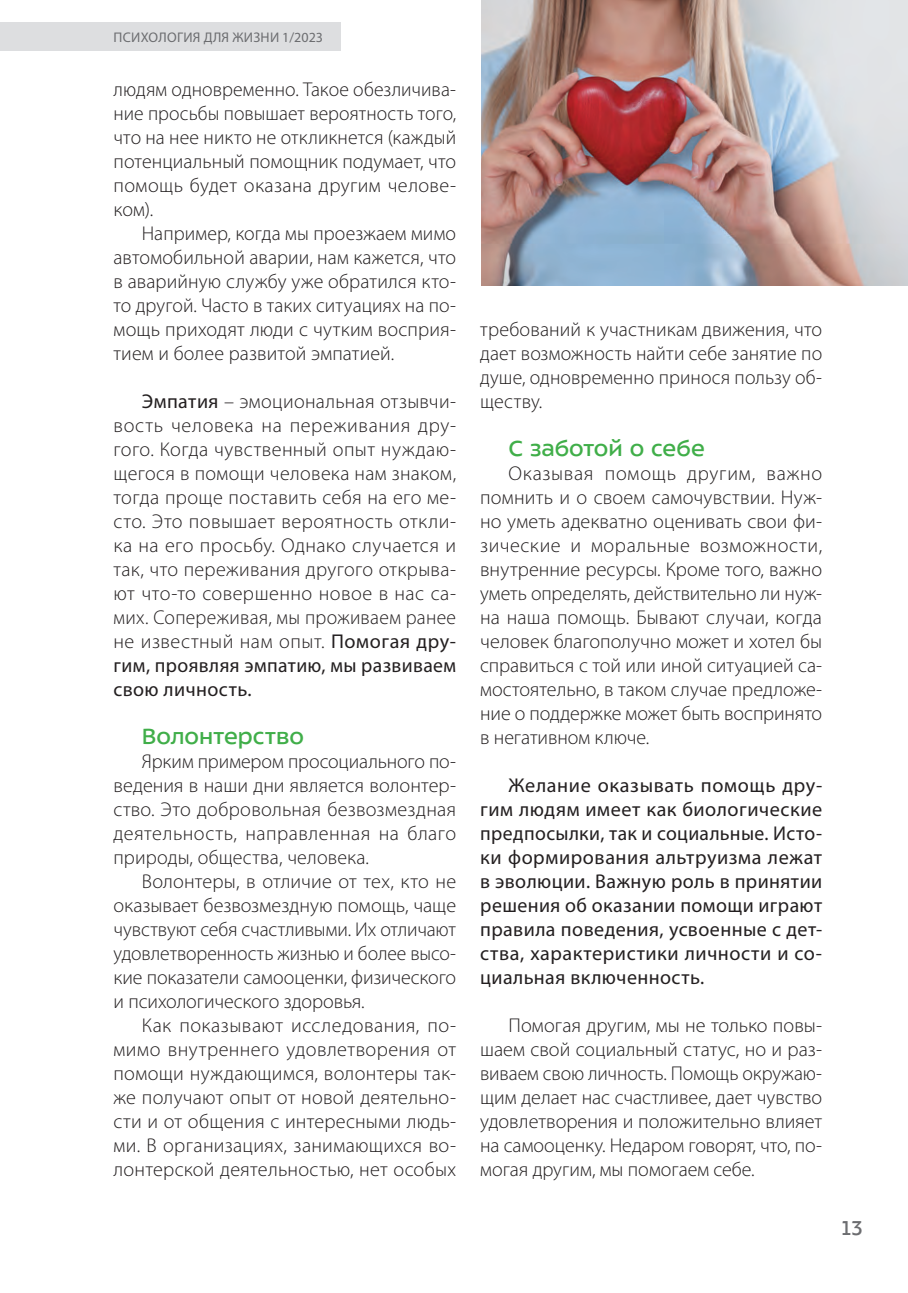
<style>
.page{position:relative;width:908px;height:1293px;background:#fff}
.page>*{position:absolute;margin:0;border:0;box-sizing:border-box;transform-origin:0 0}
.подглавки_в_тексте{font:24px "ALS Sector";color:#40ae49}
.t1{font:22px "ALS Sector";color:#6c6d70}
.текст{font:300 20px/24px "Myriad Pro";letter-spacing:.005em;color:#231f20;text-align:justify}
.текст-2{font:20px/24px "Myriad Pro";letter-spacing:.025em;color:#231f20;text-align:justify}
.t2{font:14px "Myriad Pro";letter-spacing:.02em;color:#6c6d70}
.s1{font-weight:400}
</style>
<div class="page">
<div style="left:1px;top:23px;width:340px;height:28px;background:#dddee0"></div>
<img style="left:482px;top:0;width:425px;height:285px">
<p class="t2" style="left:114px;top:28px;width:211px">ПСИХОЛОГИЯ ДЛЯ ЖИЗНИ 1/2023</p>
<p class="текст" style="left:113px;top:77px;width:344px">людям одновременно. Такое обезличива&shy;ние просьбы повышает вероятность того, что на нее никто не откликнется (каждый потенциальный помощник подумает, что помощь будет оказана другим челове&shy;ком).</p>
<p class="текст" style="left:113px;top:221px;width:344px;text-indent:28px">Например, когда мы проезжаем мимо автомобильной аварии, нам кажется, что в аварийную службу уже обратился кто&shy;то другой. Часто в таких ситуациях на по&shy;мощь приходят люди с чутким восприя&shy;тием и более развитой эмпатией.</p>
<p class="текст" style="left:113px;top:389px;width:344px;text-indent:28px"><span class="s1">Эмпатия</span> – эмоциональная отзывчи&shy;вость человека на переживания дру&shy;гого. Когда чувственный опыт нуждаю&shy;щегося в помощи человека нам знаком, тогда проще поставить себя на его ме&shy;сто. Это повышает вероятность откли&shy;ка на его просьбу. Однако случается и так, что переживания другого открыва&shy;ют что-то совершенно новое в нас са&shy;мих. Сопереживая, мы проживаем ранее не известный нам опыт. <span class="s1">Помогая дру&shy;гим, проявляя эмпатию, мы развиваем свою личность.</span></p>
<p class="подглавки_в_тексте" style="left:142px;top:724px;width:164px">Волонтерство</p>
<p class="текст" style="left:113px;top:749px;width:344px;text-indent:28px">Ярким примером просоциального по&shy;ведения в наши дни является волонтер&shy;ство. Это добровольная безвозмездная деятельность, направленная на благо природы, общества, человека.</p>
<p class="текст" style="left:113px;top:869px;width:344px;text-indent:28px">Волонтеры, в отличие от тех, кто не оказывает безвозмездную помощь, чаще чувствуют себя счастливыми. Их отличают удовлетворенность жизнью и более высо&shy;кие показатели самооценки, физического и психологического здоровья.</p>
<p class="текст" style="left:113px;top:1013px;width:344px;text-indent:28px">Как показывают исследования, по&shy;мимо внутреннего удовлетворения от помощи нуждающимся, волонтеры так&shy;же получают опыт от новой деятельно&shy;сти и от общения с интересными людь&shy;ми. В организациях, занимающихся во&shy;лонтерской деятельностью, нет особых</p>
<p class="текст" style="left:480px;top:317px;width:343px">требований к участникам движения, что дает возможность найти себе занятие по душе, одновременно принося пользу об&shy;ществу.</p>
<p class="подглавки_в_тексте" style="left:508px;top:436px;width:198px">С заботой о себе</p>
<p class="текст" style="left:480px;top:461px;width:343px;text-indent:28px">Оказывая помощь другим, важно помнить и о своем самочувствии. Нуж&shy;но уметь адекватно оценивать свои фи&shy;зические и моральные возможности, внутренние ресурсы. Кроме того, важно уметь определять, действительно ли нуж&shy;на наша помощь. Бывают случаи, когда человек благополучно может и хотел бы справиться с той или иной ситуацией са&shy;мостоятельно, в таком случае предложе&shy;ние о поддержке может быть воспринято в негативном ключе.</p>
<p class="текст-2" style="left:480px;top:773px;width:343px;text-indent:28px">Желание оказывать помощь дру&shy;гим людям имеет как биологические предпосылки, так и социальные. Исто&shy;ки формирования альтруизма лежат в эволюции. Важную роль в принятии решения об оказании помощи играют правила поведения, усвоенные с дет&shy;ства, характеристики личности и со&shy;циальная включенность.</p>
<p class="текст" style="left:480px;top:1013px;width:343px;text-indent:28px">Помогая другим, мы не только повы&shy;шаем свой социальный статус, но и раз&shy;виваем свою личность. Помощь окружаю&shy;щим делает нас счастливее, дает чувство удовлетворения и положительно влияет на самооценку. Недаром говорят, что, по&shy;могая другим, мы помогаем себе.</p>
<p class="t1" style="left:841px;top:1217px;width:22px">13</p>
</div>
